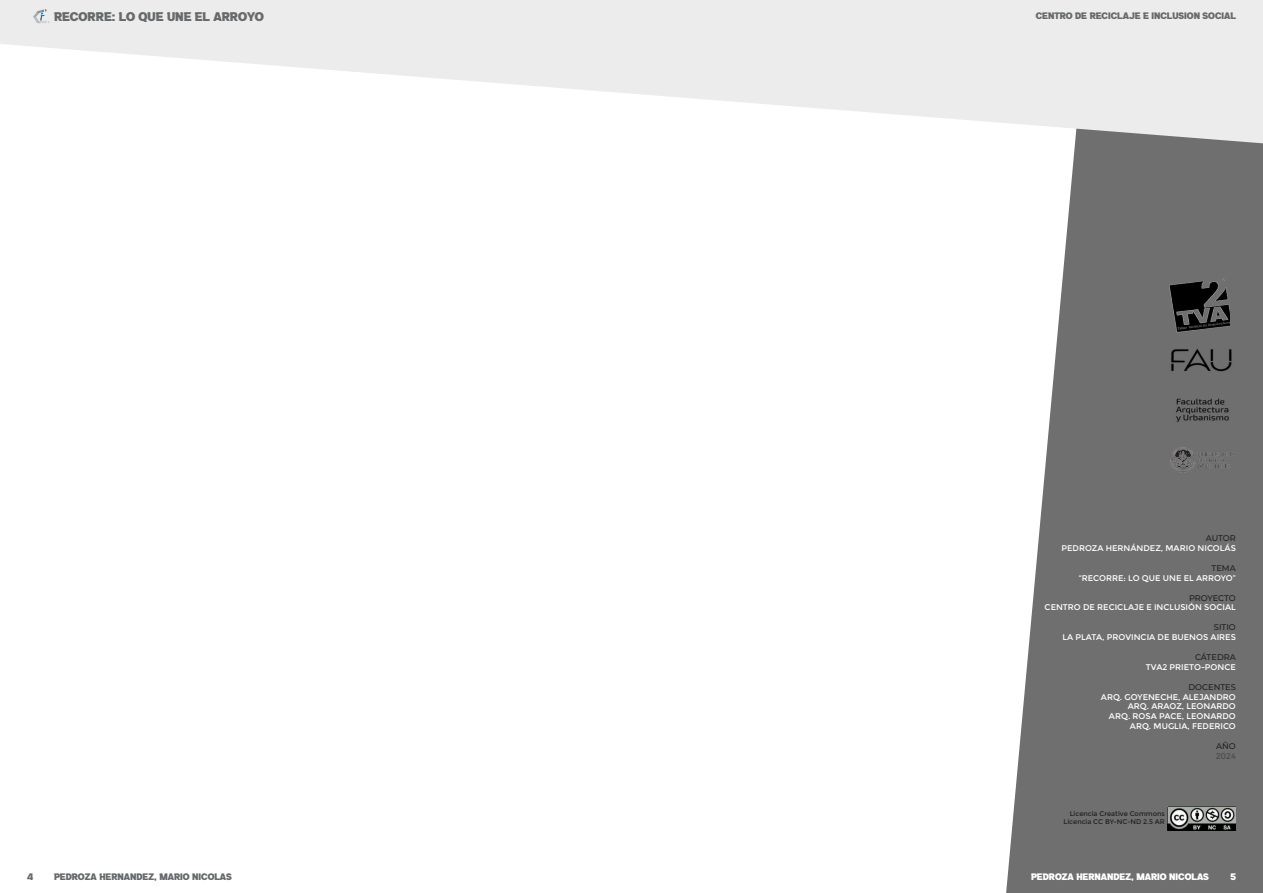
<style>
.page{position:relative;width:1263px;height:893px;background:#fff}
.page>*{position:absolute;margin:0;border:0;box-sizing:border-box;transform-origin:0 0}
.t1{font:12px "a Black Lives";color:#676a6c}
.t2{font:9px "a Black Lives";color:#676a6c}
.t3{font:9px "a Black Lives";color:#fff}
.t4{font:9px "a Black Lives";color:#66696b}
.t5{font:8.25px/9.9px "Montserrat";color:#fff;text-align:right}
.t6{font:500 8.25px "Montserrat";color:#231f20}
.t7{font:8.25px "Montserrat";color:#4b4c4d}
.t8{font:6.75px/8.1px "Montserrat";color:#231f20;text-align:right}
</style>
<div class="page">
<svg style="left:1006px;top:144px;width:257px;height:749px;background:#838383"></svg>
<svg style="left:0;top:0;width:1263px;height:144px;fill:#ececec"></svg>
<svg style="left:33px;top:9px;width:17px;height:14px"></svg>
<img style="left:1168px;top:807px;width:68px;height:24px">
<img style="left:1167px;top:268px;width:62px;height:76px">
<img style="left:1167px;top:344px;width:68px;height:31px">
<img style="left:1167px;top:395px;width:68px;height:28px">
<img style="left:1167px;top:445px;width:68px;height:29px">
<h1 class="t1" style="left:54px;top:12px;width:211px">RECORRE: LO QUE UNE EL ARROYO</h1>
<p class="t2" style="left:1036px;top:12px;width:202px">CENTRO DE RECICLAJE E INCLUSION SOCIAL</p>
<p class="t6" style="left:1206px;top:534px;width:32px">AUTOR</p>
<p class="t5" style="left:1061px;top:543px;width:176px">PEDROZA HERNÁNDEZ, MARIO NICOLÁS</p>
<p class="t6" style="left:1211px;top:563px;width:26px">TEMA</p>
<p class="t5" style="left:1079px;top:573px;width:159px">“RECORRE: LO QUE UNE EL ARROYO”</p>
<p class="t6" style="left:1189px;top:593px;width:48px">PROYECTO</p>
<p class="t5" style="left:1044px;top:603px;width:193px">CENTRO DE RECICLAJE E INCLUSIÓN SOCIAL</p>
<p class="t6" style="left:1214px;top:623px;width:24px">SITIO</p>
<p class="t5" style="left:1062px;top:632px;width:175px">LA PLATA, PROVINCIA DE BUENOS AIRES</p>
<p class="t6" style="left:1195px;top:653px;width:42px">CÁTEDRA</p>
<p class="t5" style="left:1146px;top:662px;width:91px">TVA2 PRIETO-PONCE</p>
<p class="t6" style="left:1188px;top:682px;width:49px">DOCENTES</p>
<p class="t5" style="left:1101px;top:692px;width:136px">ARQ. GOYENECHE, ALEJANDRO<br>ARQ. ARAOZ, LEONARDO<br>ARQ. ROSA PACE, LEONARDO<br>ARQ. MUGLIA, FEDERICO</p>
<p class="t6" style="left:1216px;top:742px;width:21px">AÑO</p>
<p class="t7" style="left:1216px;top:751px;width:22px">2024</p>
<p class="t8" style="left:1063px;top:809px;width:103px">Licencia Creative Commons<br>Licencia CC BY-NC-ND 2.5 AR</p>
<p class="t4" style="left:54px;top:873px;width:179px">PEDROZA HERNANDEZ, MARIO NICOLAS</p>
<p class="t3" style="left:1031px;top:873px;width:179px">PEDROZA HERNANDEZ, MARIO NICOLAS</p>
<p class="t2" style="left:27px;top:873px;width:7px">4</p>
<p class="t3" style="left:1230px;top:873px;width:7px">5</p>
</div>
